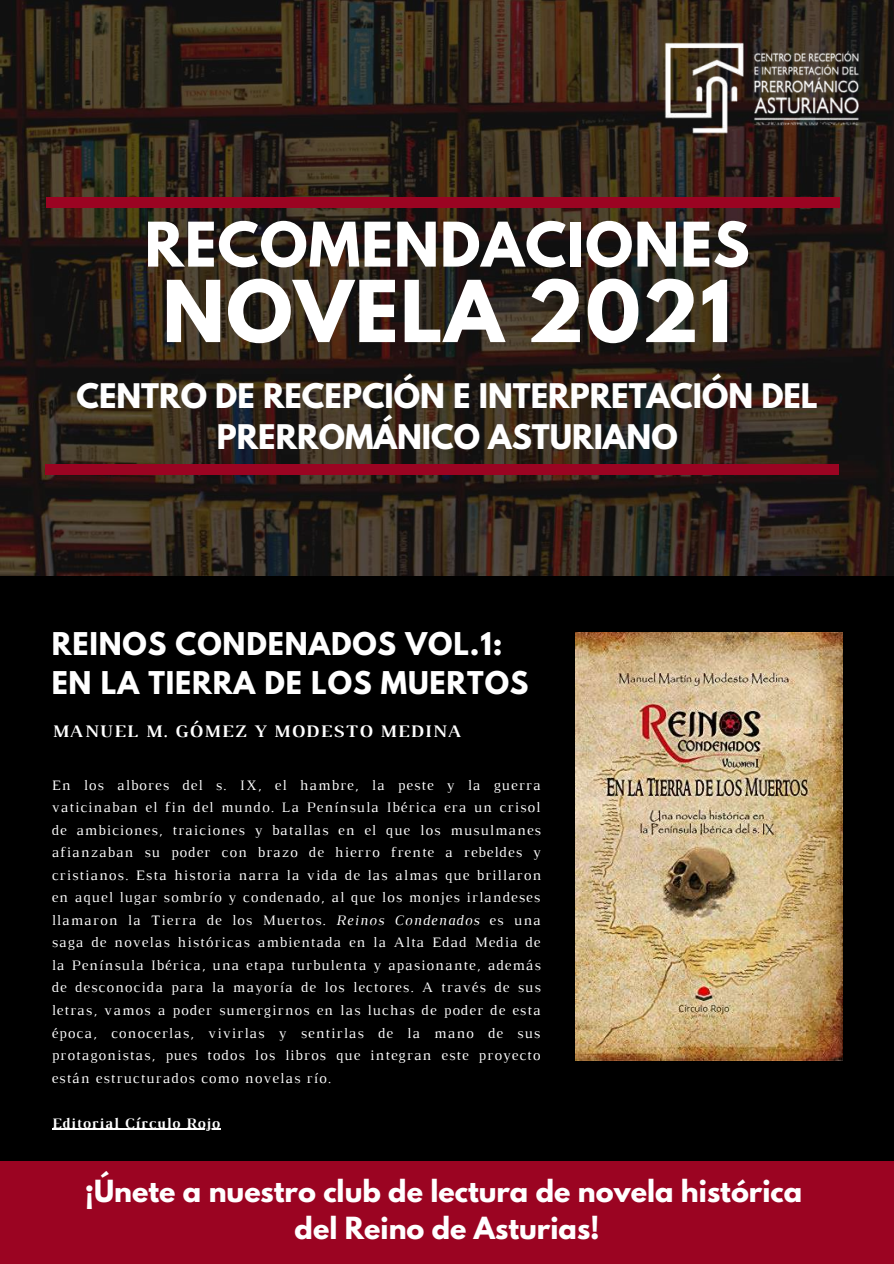
<style>
.page{position:relative;width:894px;height:1264px;background:#fff}
.page>*{position:absolute;margin:0;border:0;box-sizing:border-box;transform-origin:0 0}
.t1{font:700 75.45px "League Spartan";letter-spacing:.02em;color:#fff}
.t2{font:700 54.45px "League Spartan";letter-spacing:.02em;color:#fff}
.t3{font:700 30px/41.7px "League Spartan";color:#fff;text-align:center}
.t4{font:700 27.75px/38.2px "League Spartan";letter-spacing:.03em;color:#fff}
.t5{font:700 27px/37.2px "League Spartan";color:#fff;text-align:center}
.t6{font:700 18px "Luthier";letter-spacing:.07em;color:#fff}
.t7{font:14.7px/22.5px "Luthier";letter-spacing:.07em;color:#fff;text-align:justify}
.t8{font:700 14.7px "Luthier";letter-spacing:.07em;color:#fff}
.s1{font-style:italic}
</style>
<div class="page">
<div style="left:0;top:0;width:893px;height:1263px;background:#000"></div>
<img style="left:0;top:0;width:893px;height:576px">
<div style="left:45px;top:464px;width:793px;height:11px;background:#9b0422"></div>
<div style="left:46px;top:198px;width:793px;height:10px;background:#9b0422"></div>
<div style="left:0;top:1161px;width:893px;height:102px;background:#9b0422"></div>
<img style="left:657px;top:38px;width:211px;height:103px">
<img style="left:575px;top:632px;width:267px;height:428px">
<hr style="left:52px;top:1128px;width:168px;height:1px;background:#fff">
<h2 class="t2" style="left:145px;top:217px;width:606px">RECOMENDACIONES</h2>
<h1 class="t1" style="left:162px;top:274px;width:570px">NOVELA 2021</h1>
<h3 class="t3" style="left:76px;top:378px;width:742px">CENTRO DE RECEPCIÓN E INTERPRETACIÓN DEL<br>PRERROMÁNICO ASTURIANO</h3>
<h3 class="t4" style="left:52px;top:628px;width:478px">REINOS CONDENADOS VOL.1:<br>EN LA TIERRA DE LOS MUERTOS</h3>
<p class="t6" style="left:52px;top:725px;width:411px">MANUEL M. GÓMEZ Y MODESTO MEDINA</p>
<p class="t7" style="left:52px;top:774px;width:491px">En los albores del s. IX, el hambre, la peste y la guerra vaticinaban el fin del mundo. La Península Ibérica era un crisol de ambiciones, traiciones y batallas en el que los musulmanes afianzaban su poder con brazo de hierro frente a rebeldes y cristianos. Esta historia narra la vida de las almas que brillaron en aquel lugar sombrío y condenado, al que los monjes irlandeses llamaron la Tierra de los Muertos. <span class="s1">Reinos Condenados</span> es una saga de novelas históricas ambientada en la Alta Edad Media de la Península Ibérica, una etapa turbulenta y apasionante, además de desconocida para la mayoría de los lectores. A través de sus letras, vamos a poder sumergirnos en las luchas de poder de esta época, conocerlas, vivirlas y sentirlas de la mano de sus protagonistas, pues todos los libros que integran este proyecto están estructurados como novelas río.</p>
<p class="t8" style="left:52px;top:1117px;width:169px">Editorial Círculo Rojo</p>
<h3 class="t5" style="left:85px;top:1175px;width:718px">¡Únete a nuestro club de lectura de novela histórica del Reino de Asturias!</h3>
</div>
